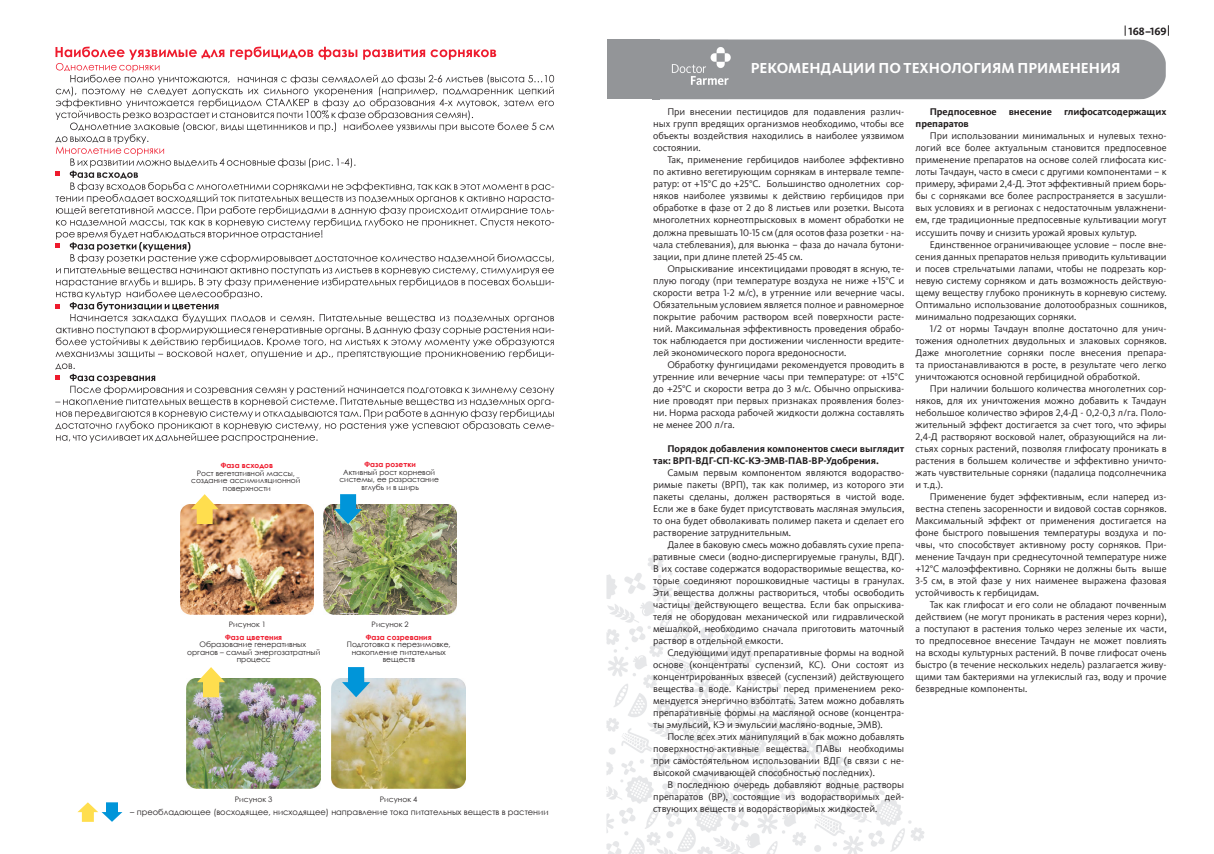
<style>
.page{position:relative;width:1214px;height:854px;background:#fff}
.page>*{position:absolute;margin:0;border:0;box-sizing:border-box;transform-origin:0 0}
.t1{font:700 15px "Kievit CY";color:#fff}
.t2{font:11px "Kievit CY Bold SC";color:#231f20}
.t3{font:10px/12px "DF";color:#231f20;text-align:justify}
.t4{font:700 10px/12px "DF";color:#231f20}
.t5{font:8.3px "Century Gothic";color:#231f20}
.t6{font:7.5px/7.5px "Century Gothic";color:#231f20;text-align:center}
.t7{font:700 7.5px "Century Gothic";color:#ee1b2d}
</style>
<div class="page">
<svg style="left:55px;top:47px;width:499px;height:395px"></svg>
<img style="left:180px;top:505px;width:133px;height:109px">
<img style="left:323px;top:505px;width:133px;height:109px">
<svg style="left:191px;top:494px;width:27px;height:30px"></svg>
<svg style="left:334px;top:494px;width:28px;height:30px"></svg>
<img style="left:186px;top:678px;width:134px;height:110px">
<img style="left:331px;top:678px;width:134px;height:110px">
<svg style="left:197px;top:667px;width:28px;height:30px"></svg>
<svg style="left:342px;top:667px;width:28px;height:30px"></svg>
<svg style="left:77px;top:802px;width:45px;height:19px"></svg>
<div style="left:607px;top:39px;width:52px;height:60px;background:#939598"></div>
<div style="left:659px;top:39px;width:506px;height:60px;background:#939598"></div>
<img style="left:607px;top:554px;width:317px;height:299px">
<p class="t7" style="left:221px;top:459px;width:54px">Фаза всходов</p>
<p class="t6" style="left:191px;top:469px;width:111px">Рост вегетативной массы, создание ассимиляционной поверхности</p>
<p class="t7" style="left:364px;top:458px;width:53px">Фаза розетки</p>
<p class="t6" style="left:339px;top:468px;width:101px">Активный рост корневой системы, ее разрастание вглубь и в ширь</p>
<p class="t6" style="left:229px;top:620px;width:39px">Рисунок 1</p>
<p class="t6" style="left:371px;top:620px;width:39px">Рисунок 2</p>
<p class="t7" style="left:225px;top:631px;width:58px">Фаза цветения</p>
<p class="t6" style="left:187px;top:640px;width:135px">Образование генеративных органов – самый энергозатратный процесс</p>
<p class="t7" style="left:366px;top:631px;width:67px">Фаза созревания</p>
<p class="t6" style="left:347px;top:640px;width:105px">Подготовка к перезимовке, накопление питательных веществ</p>
<p class="t6" style="left:235px;top:794px;width:39px">Рисунок 3</p>
<p class="t6" style="left:380px;top:794px;width:39px">Рисунок 4</p>
<p class="t5" style="left:130px;top:805px;width:419px">– преобладающее (восходящее, нисходящее) направление тока питательных веществ в растении</p>
<p class="t2" style="left:1128px;top:25px;width:40px">168–169</p>
<h1 class="t1" style="left:750px;top:60px;width:371px">РЕКОМЕНДАЦИИ ПО ТЕХНОЛОГИЯМ ПРИМЕНЕНИЯ</h1>
<p class="t3" style="left:653px;top:106px;width:252px;text-indent:14px">При внесении пестицидов для подавления различ&shy;ных групп вредящих организмов необходимо, чтобы все объекты воздействия находились в наиболее уязвимом состоянии.</p>
<p class="t3" style="left:653px;top:154px;width:252px;text-indent:14px">Так, применение гербицидов наиболее эффективно по активно вегетирующим сорнякам в интервале темпе&shy;ратур: от +15°С до +25°С. Большинство однолетних сор&shy;няков наиболее уязвимы к действию гербицидов при обработке в фазе от 2 до 8 листьев или розетки. Высота многолетних корнеотпрысковых в момент обработки не должна превышать 10-15 см (для осотов фаза розетки - на&shy;чала стеблевания), для вьюнка – фаза до начала бутони&shy;зации, при длине плетей 25-45 см.</p>
<p class="t3" style="left:653px;top:262px;width:252px;text-indent:14px">Опрыскивание инсектицидами проводят в ясную, те&shy;плую погоду (при температуре воздуха не ниже +15°С и скорости ветра 1-2 м/с), в утренние или вечерние часы.<br>Обязательным условием является полное и равномерное покрытие рабочим раствором всей поверхности расте&shy;ний. Максимальная эффективность проведения обрабо&shy;ток наблюдается при достижении численности вредите&shy;лей экономического порога вредоносности.</p>
<p class="t3" style="left:653px;top:358px;width:252px;text-indent:14px">Обработку фунгицидами рекомендуется проводить в утренние или вечерние часы при температуре: от +15°С до +25°С и скорости ветра до 3 м/с. Обычно опрыскива&shy;ние проводят при первых признаках проявления болез&shy;ни. Норма расхода рабочей жидкости должна составлять не менее 200 л/га.</p>
<p class="t4" style="left:653px;top:442px;width:252px;text-indent:14px">Порядок добавления компонентов смеси выглядит так: ВРП-ВДГ-СП-КС-КЭ-ЭМВ-ПАВ-ВР-Удобрения.</p>
<p class="t3" style="left:653px;top:466px;width:252px;text-indent:14px">Самым первым компонентом являются водораство&shy;римые пакеты (ВРП), так как полимер, из которого эти пакеты сделаны, должен растворяться в чистой воде.<br>Если же в баке будет присутствовать масляная эмульсия, то она будет обволакивать полимер пакета и сделает его растворение затруднительным.</p>
<p class="t3" style="left:653px;top:538px;width:252px;text-indent:14px">Далее в баковую смесь можно добавлять сухие препа&shy;ративные смеси (водно-диспергируемые гранулы, ВДГ).<br>В их составе содержатся водорастворимые вещества, ко&shy;торые соединяют порошковидные частицы в гранулах.<br>Эти вещества должны раствориться, чтобы освободить частицы действующего вещества. Если бак опрыскива&shy;теля не оборудован механической или гидравлической мешалкой, необходимо сначала приготовить маточный раствор в отдельной емкости.</p>
<p class="t3" style="left:653px;top:646px;width:252px;text-indent:14px">Следующими идут препаративные формы на водной основе (концентраты суспензий, КС). Они состоят из концентрированных взвесей (суспензий) действующего вещества в воде. Канистры перед применением реко&shy;мендуется энергично взболтать. Затем можно добавлять препаративные формы на масляной основе (концентра&shy;ты эмульсий, КЭ и эмульсии масляно-водные, ЭМВ).</p>
<p class="t3" style="left:653px;top:730px;width:252px;text-indent:14px">После всех этих манипуляций в бак можно добавлять поверхностно-активные вещества. ПАВы необходимы при самостоятельном использовании ВДГ (в связи с не&shy;высокой смачивающей способностью последних).</p>
<p class="t3" style="left:653px;top:778px;width:252px;text-indent:14px">В последнюю очередь добавляют водные растворы препаратов (ВР), состоящие из водорастворимых дей&shy;ствующих веществ и водорастворимых жидкостей.</p>
<p class="t4" style="left:915px;top:106px;width:252px;text-indent:14px">Предпосевное внесение глифосатсодержащих препаратов</p>
<p class="t3" style="left:915px;top:130px;width:252px;text-indent:14px">При использовании минимальных и нулевых техно&shy;логий все более актуальным становится предпосевное применение препаратов на основе солей глифосата кис&shy;лоты Тачдаун, часто в смеси с другими компонентами – к примеру, эфирами 2,4-Д. Этот эффективный прием борь&shy;бы с сорняками все более распространяется в засушли&shy;вых условиях и в регионах с недостаточным увлажнени&shy;ем, где традиционные предпосевные культивации могут иссушить почву и снизить урожай яровых культур.</p>
<p class="t3" style="left:915px;top:238px;width:252px;text-indent:14px">Единственное ограничивающее условие – после вне&shy;сения данных препаратов нельзя приводить культивации и посев стрельчатыми лапами, чтобы не подрезать кор&shy;невую систему сорняком и дать возможность действую&shy;щему веществу глубоко проникнуть в корневую систему.<br>Оптимально использование долотообразных сошников, минимально подрезающих сорняки.</p>
<p class="t3" style="left:915px;top:322px;width:252px;text-indent:14px">1/2 от нормы Тачдаун вполне достаточно для унич&shy;тожения однолетних двудольных и злаковых сорняков.<br>Даже многолетние сорняки после внесения препара&shy;та приостанавливаются в росте, в результате чего легко уничтожаются основной гербицидной обработкой.</p>
<p class="t3" style="left:915px;top:382px;width:252px;text-indent:14px">При наличии большого количества многолетних сор&shy;няков, для их уничтожения можно добавить к Тачдаун небольшое количество эфиров 2,4-Д - 0,2-0,3 л/га. Поло&shy;жительный эффект достигается за счет того, что эфиры 2,4-Д растворяют восковой налет, образующийся на ли&shy;стьях сорных растений, позволяя глифосату проникать в растения в большем количестве и эффективно уничто&shy;жать чувствительные сорняки (падалица подсолнечника и т.д.).</p>
<p class="t3" style="left:915px;top:490px;width:252px;text-indent:14px">Применение будет эффективным, если наперед из&shy;вестна степень засоренности и видовой состав сорняков.<br>Максимальный эффект от применения достигается на фоне быстрого повышения температуры воздуха и по&shy;чвы, что способствует активному росту сорняков. При&shy;менение Тачдаун при среднесуточной температуре ниже +12°С малоэффективно. Сорняки не должны быть выше 3-5 см, в этой фазе у них наименее выражена фазовая устойчивость к гербицидам.</p>
<p class="t3" style="left:915px;top:598px;width:252px;text-indent:14px">Так как глифосат и его соли не обладают почвенным действием (не могут проникать в растения через корни), а поступают в растения только через зеленые их части, то предпосевное внесение Тачдаун не может повлиять на всходы культурных растений. В почве глифосат очень быстро (в течение нескольких недель) разлагается живу&shy;щими там бактериями на углекислый газ, воду и прочие безвредные компоненты.</p>
</div>
